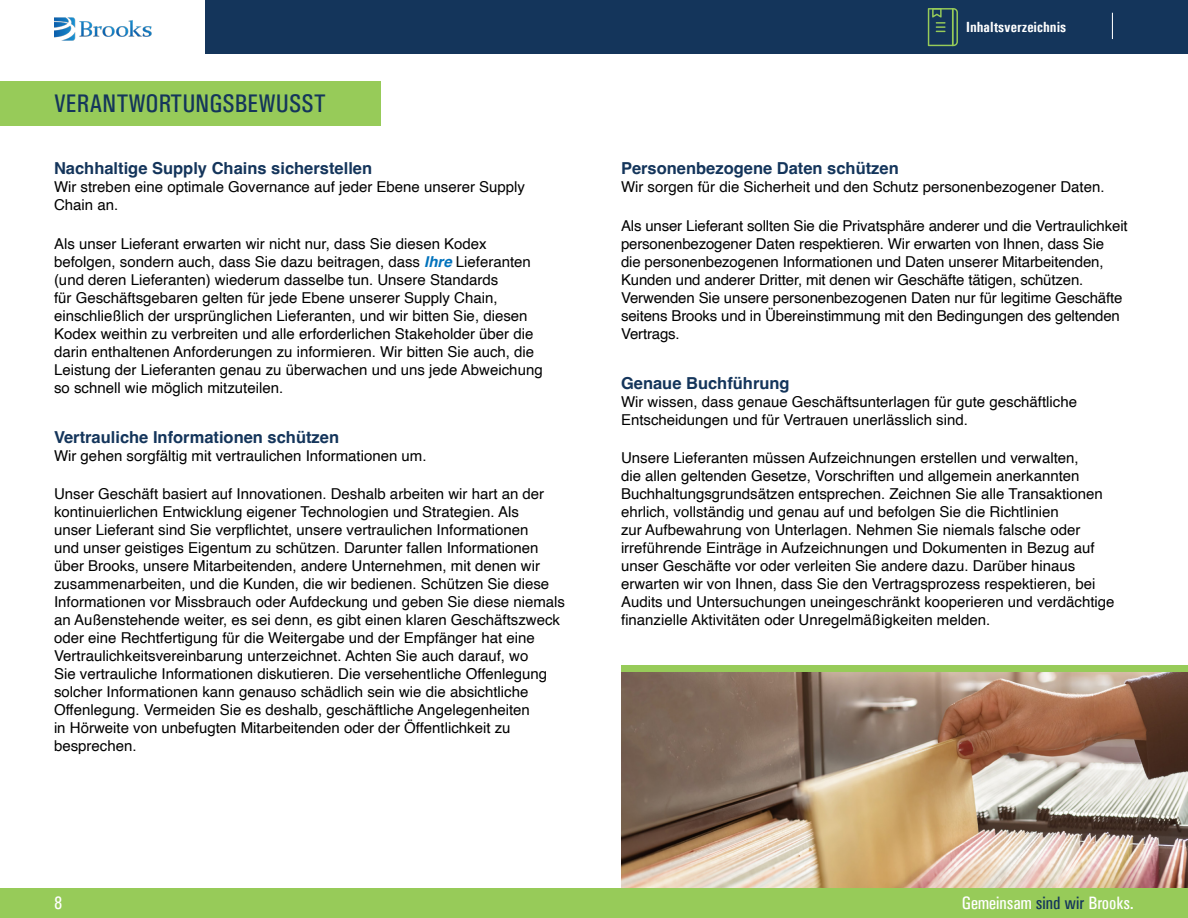
<style>
.page{position:relative;width:1188px;height:918px;background:#fff}
.page>*{position:absolute;margin:0;border:0;box-sizing:border-box;transform-origin:0 0}
.t1{font:25.5px "Univers Condensed";color:#14355b}
.t2{font:18px "Univers Condensed";color:#fff}
.t3{font:700 16.5px "Helvetica";color:#14355b}
.t4{font:15px/18px "Helvetica";color:#000}
.t5{font:700 condensed 14.7px "Univers";color:#fff}
.s1{font-weight:700;font-style:italic;color:#0072bc}
.s2{color:#14355b}
</style>
<div class="page">
<div style="left:0;top:81px;width:380px;height:45px;background:#97cb59"></div>
<img style="left:621px;top:672px;width:567px;height:217px">
<div style="left:621px;top:666px;width:567px;height:6px;background:#97cb59"></div>
<img style="left:54px;top:17px;width:98px;height:24px">
<div style="left:205px;top:0;width:983px;height:54px;background:#14355b"></div>
<div style="left:0;top:889px;width:1188px;height:29px;background:#97cb59"></div>
<svg style="left:1112px;top:13px;width:1px;height:26px"></svg>
<svg style="left:928px;top:8px;width:30px;height:38px"></svg>
<h1 class="t1" style="left:54px;top:88px;width:273px">VERANTWORTUNGSBEWUSST</h1>
<p class="t3" style="left:54px;top:159px;width:320px">Nachhaltige Supply Chains sicherstellen</p>
<p class="t4" style="left:54px;top:179px;width:473px">Wir streben eine optimale Governance auf jeder Ebene unserer Supply<br>Chain an.</p>
<p class="t4" style="left:54px;top:235px;width:490px">Als unser Lieferant erwarten wir nicht nur, dass Sie diesen Kodex befolgen, sondern auch, dass Sie dazu beitragen, dass <span class="s1">Ihre</span> Lieferanten (und deren Lieferanten) wiederum dasselbe tun. Unsere Standards<br>für Geschäftsgebaren gelten für jede Ebene unserer Supply Chain, einschließlich der ursprünglichen Lieferanten, und wir bitten Sie, diesen Kodex weithin zu verbreiten und alle erforderlichen Stakeholder über die darin enthaltenen Anforderungen zu informieren. Wir bitten Sie auch, die Leistung der Lieferanten genau zu überwachen und uns jede Abweichung so schnell wie möglich mitzuteilen.</p>
<p class="t3" style="left:54px;top:427px;width:287px">Vertrauliche Informationen schützen</p>
<p class="t4" style="left:54px;top:447px;width:374px">Wir gehen sorgfältig mit vertraulichen Informationen um.</p>
<p class="t4" style="left:54px;top:485px;width:513px">Unser Geschäft basiert auf Innovationen. Deshalb arbeiten wir hart an der kontinuierlichen Entwicklung eigener Technologien und Strategien. Als<br>unser Lieferant sind Sie verpflichtet, unsere vertraulichen Informationen<br>und unser geistiges Eigentum zu schützen. Darunter fallen Informationen über Brooks, unsere Mitarbeitenden, andere Unternehmen, mit denen wir zusammenarbeiten, und die Kunden, die wir bedienen. Schützen Sie diese Informationen vor Missbrauch oder Aufdeckung und geben Sie diese niemals an Außenstehende weiter, es sei denn, es gibt einen klaren Geschäftszweck oder eine Rechtfertigung für die Weitergabe und der Empfänger hat eine Vertraulichkeitsvereinbarung unterzeichnet. Achten Sie auch darauf, wo<br>Sie vertrauliche Informationen diskutieren. Die versehentliche Offenlegung solcher Informationen kann genauso schädlich sein wie die absichtliche Offenlegung. Vermeiden Sie es deshalb, geschäftliche Angelegenheiten<br>in Hörweite von unbefugten Mitarbeitenden oder der Öffentlichkeit zu besprechen.</p>
<p class="t5" style="left:966px;top:18px;width:102px">Inhaltsverzeichnis</p>
<p class="t3" style="left:621px;top:159px;width:279px">Personenbezogene Daten schützen</p>
<p class="t4" style="left:621px;top:179px;width:485px">Wir sorgen für die Sicherheit und den Schutz personenbezogener Daten.</p>
<p class="t4" style="left:621px;top:217px;width:508px">Als unser Lieferant sollten Sie die Privatsphäre anderer und die Vertraulichkeit personenbezogener Daten respektieren. Wir erwarten von Ihnen, dass Sie<br>die personenbezogenen Informationen und Daten unserer Mitarbeitenden, Kunden und anderer Dritter, mit denen wir Geschäfte tätigen, schützen.<br>Verwenden Sie unsere personenbezogenen Daten nur für legitime Geschäfte seitens Brooks und in Übereinstimmung mit den Bedingungen des geltenden Vertrags.</p>
<p class="t3" style="left:621px;top:373px;width:170px">Genaue Buchführung</p>
<p class="t4" style="left:621px;top:393px;width:458px">Wir wissen, dass genaue Geschäftsunterlagen für gute geschäftliche<br>Entscheidungen und für Vertrauen unerlässlich sind.</p>
<p class="t4" style="left:621px;top:449px;width:495px">Unsere Lieferanten müssen Aufzeichnungen erstellen und verwalten,<br>die allen geltenden Gesetze, Vorschriften und allgemein anerkannten Buchhaltungsgrundsätzen entsprechen. Zeichnen Sie alle Transaktionen ehrlich, vollständig und genau auf und befolgen Sie die Richtlinien<br>zur Aufbewahrung von Unterlagen. Nehmen Sie niemals falsche oder irreführende Einträge in Aufzeichnungen und Dokumenten in Bezug auf unser Geschäfte vor oder verleiten Sie andere dazu. Darüber hinaus erwarten wir von Ihnen, dass Sie den Vertragsprozess respektieren, bei Audits und Untersuchungen uneingeschränkt kooperieren und verdächtige finanzielle Aktivitäten oder Unregelmäßigkeiten melden.</p>
<p class="t2" style="left:54px;top:892px;width:10px">8</p>
<p class="t2" style="left:962px;top:892px;width:174px">Gemeinsam <span class="s2">sind wir</span> Brooks.</p>
</div>
